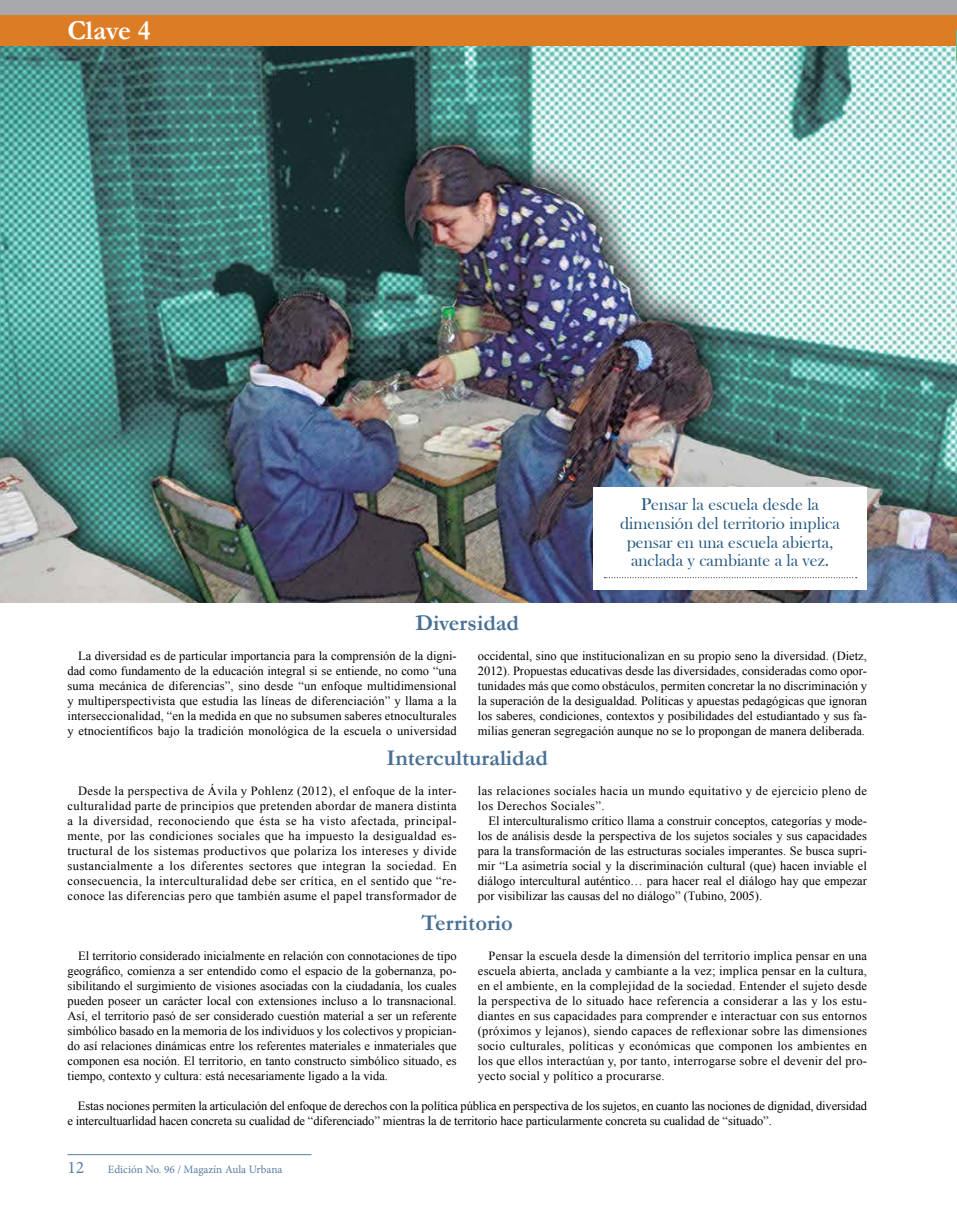
<style>
.page{position:relative;width:957px;height:1205px;background:#fff}
.page>*{position:absolute;margin:0;border:0;box-sizing:border-box;transform-origin:0 0}
.t1{font:700 27.5px "Garamond";letter-spacing:-.005em;color:#fff}
.t2{font:700 22.5px "Garamond";color:#487094}
.t3{font:17.5px/18.8px "Bask Old Face";color:#24587f;text-align:center}
.t4{font:17.5px "Minion Pro";color:#5a7da0}
.t5{font:12.5px/15px "Times New Roman";color:#000;text-align:justify}
.t6{font:12.5px/15px "Times New Roman";letter-spacing:.03em;color:#000}
.t7{font:11.25px "Minion Pro";color:#5a7da0}
</style>
<div class="page">
<img style="left:0;top:45px;width:957px;height:557px">
<div style="left:593px;top:487px;width:274px;height:102px;background:#fff"></div>
<svg style="left:604px;top:577px;width:252px;height:1px"></svg>
<hr style="left:67px;top:1154px;width:244px;height:1px;background:#5a7da0">
<div style="left:0;top:0;width:957px;height:45px;background:#a7a9ac"></div>
<div style="left:0;top:15px;width:957px;height:30px;background:#dc7d26"></div>
<hr style="left:956px;top:30px;width:1px;height:30px;background:#67bc89">
<h1 class="t1" style="left:67px;top:15px;width:85px">Clave 4</h1>
<h3 class="t3" style="left:620px;top:496px;width:221px">Pensar la escuela desde la dimensión del territorio implica pensar en una escuela abierta, anclada y cambiante a la vez.</h3>
<h2 class="t2" style="left:415px;top:611px;width:105px">Diversidad</h2>
<p class="t5" style="left:68px;top:648px;width:391px;text-indent:11px">La diversidad es de particular importancia para la comprensión de la digni&shy;dad como fundamento de la educación integral si se entiende, no como “una suma mecánica de diferencias”, sino desde “un enfoque multidimensional y multiperspectivista que estudia las líneas de diferenciación” y llama a la interseccionalidad, “en la medida en que no subsumen saberes etnoculturales y etnocientíficos bajo la tradición monológica de la escuela o universidad</p>
<p class="t5" style="left:478px;top:648px;width:390px">occidental, sino que institucionalizan en su propio seno la diversidad. (Dietz, 2012). Propuestas educativas desde las diversidades, consideradas como opor&shy;tunidades más que como obstáculos, permiten concretar la no discriminación y la superación de la desigualdad. Políticas y apuestas pedagógicas que ignoran los saberes, condiciones, contextos y posibilidades del estudiantado y sus fa&shy;milias generan segregación aunque no se lo propongan de manera deliberada.</p>
<h2 class="t2" style="left:386px;top:746px;width:163px">Interculturalidad</h2>
<p class="t5" style="left:68px;top:783px;width:391px;text-indent:11px">Desde la perspectiva de Ávila y Pohlenz (2012), el enfoque de la inter&shy;culturalidad parte de principios que pretenden abordar de manera distinta a la diversidad, reconociendo que ésta se ha visto afectada, principal&shy;mente, por las condiciones sociales que ha impuesto la desigualdad es&shy;tructural de los sistemas productivos que polariza los intereses y divide sustancialmente a los diferentes sectores que integran la sociedad. En consecuencia, la interculturalidad debe ser crítica, en el sentido que “re&shy;conoce las diferencias pero que también asume el papel transformador de</p>
<p class="t6" style="left:478px;top:783px;width:391px">las relaciones sociales hacia un mundo equitativo y de ejercicio pleno de los Derechos Sociales”.</p>
<p class="t5" style="left:478px;top:813px;width:390px;text-indent:11px">El interculturalismo crítico llama a construir conceptos, categorías y mode&shy;los de análisis desde la perspectiva de los sujetos sociales y sus capacidades para la transformación de las estructuras sociales imperantes. Se busca supri&shy;mir “La asimetría social y la discriminación cultural (que) hacen inviable el diálogo intercultural auténtico… para hacer real el diálogo hay que empezar por visibilizar las causas del no diálogo” (Tubino, 2005).</p>
<h2 class="t2" style="left:421px;top:911px;width:93px">Territorio</h2>
<p class="t5" style="left:68px;top:948px;width:390px;text-indent:11px">El territorio considerado inicialmente en relación con connotaciones de tipo geográfico, comienza a ser entendido como el espacio de la gobernanza, po&shy;sibilitando el surgimiento de visiones asociadas con la ciudadanía, los cuales pueden poseer un carácter local con extensiones incluso a lo transnacional.<br>Así, el territorio pasó de ser considerado cuestión material a ser un referente simbólico basado en la memoria de los individuos y los colectivos y propician&shy;do así relaciones dinámicas entre los referentes materiales e inmateriales que componen esa noción. El territorio, en tanto constructo simbólico situado, es tiempo, contexto y cultura: está necesariamente ligado a la vida.</p>
<p class="t5" style="left:478px;top:948px;width:391px;text-indent:11px">Pensar la escuela desde la dimensión del territorio implica pensar en una escuela abierta, anclada y cambiante a la vez; implica pensar en la cultura, en el ambiente, en la complejidad de la sociedad. Entender el sujeto desde la perspectiva de lo situado hace referencia a considerar a las y los estu&shy;diantes en sus capacidades para comprender e interactuar con sus entornos (próximos y lejanos), siendo capaces de reflexionar sobre las dimensiones socio culturales, políticas y económicas que componen los ambientes en los que ellos interactúan y, por tanto, interrogarse sobre el devenir del pro&shy;yecto social y político a procurarse.</p>
<p class="t5" style="left:67px;top:1098px;width:801px;text-indent:11px">Estas nociones permiten la articulación del enfoque de derechos con la política pública en perspectiva de los sujetos, en cuanto las nociones de dignidad, diversidad e intercultuarlidad hacen concreta su cualidad de “diferenciado” mientras la de territorio hace particularmente concreta su cualidad de “situado”.</p>
<h3 class="t4" style="left:67px;top:1155px;width:18px">12</h3>
<p class="t7" style="left:108px;top:1161px;width:176px">Edición No. 96 / Magazín Aula Urbana</p>
</div>
